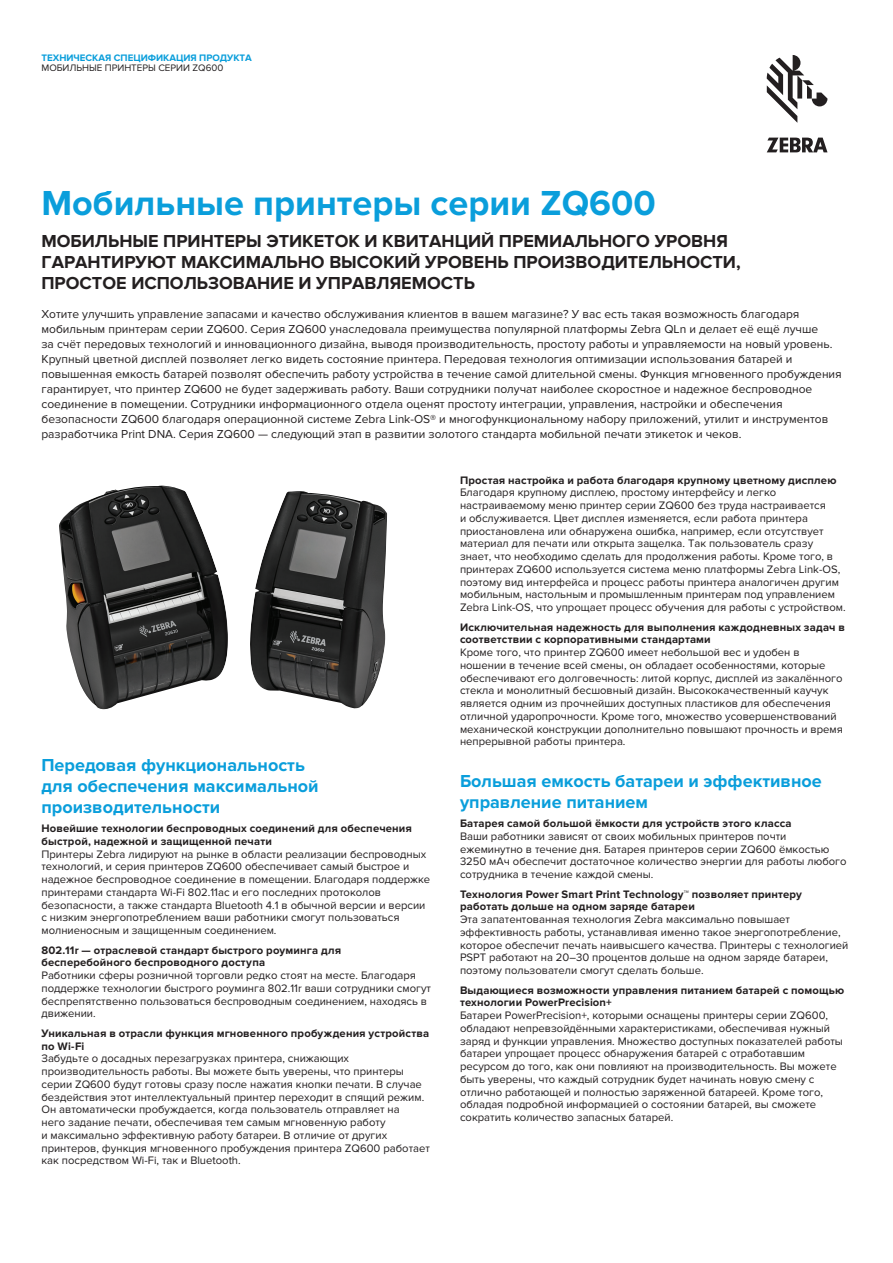
<style>
.page{position:relative;width:893px;height:1263px;background:#fff}
.page>*{position:absolute;margin:0;border:0;box-sizing:border-box;transform-origin:0 0}
.Heading-1-Cover{font:700 36px "Proxima Nova";color:#0a9edb}
.Subhead-1-Cover{font:700 18px/21px "Proxima Nova";color:#231f20}
.Heading-3{font:700 18px/21px "Proxima Nova";color:#0a9edb}
.Introduction-Cover{font:12px/15px "Proxima Nova";color:#231f20}
.Body{font:11.25px/12.8px "Proxima Nova";color:#231f20}
.Heading-4_no_space_a{font:700 11.25px/12.8px "Proxima Nova";letter-spacing:.015em;color:#231f20}
.Collateral_Type{font:700 9.75px "Proxima Nova";color:#0a9edb}
.t1{font:9.75px "Proxima Nova";color:#231f20}
</style>
<div class="page">
<img style="left:59px;top:486px;width:328px;height:223px">
<svg style="left:767px;top:55px;width:60px;height:68px"></svg>
<svg style="left:767px;top:138px;width:60px;height:14px"></svg>
<p class="Collateral_Type" style="left:41px;top:52px;width:212px">ТЕХНИЧЕСКАЯ СПЕЦИФИКАЦИЯ ПРОДУКТА</p>
<p class="t1" style="left:41px;top:62px;width:183px">МОБИЛЬНЫЕ ПРИНТЕРЫ СЕРИИ ZQ600</p>
<p class="Heading-1-Cover" style="left:41px;top:183px;width:616px">Мобильные принтеры серии ZQ600</p>
<p class="Subhead-1-Cover" style="left:41px;top:231px;width:701px">МОБИЛЬНЫЕ ПРИНТЕРЫ ЭТИКЕТОК И КВИТАНЦИЙ ПРЕМИАЛЬНОГО УРОВНЯ<br>ГАРАНТИРУЮТ МАКСИМАЛЬНО ВЫСОКИЙ УРОВЕНЬ ПРОИЗВОДИТЕЛЬНОСТИ,<br>ПРОСТОЕ ИСПОЛЬЗОВАНИЕ И УПРАВЛЯЕМОСТЬ</p>
<p class="Introduction-Cover" style="left:41px;top:306px;width:802px">Хотите улучшить управление запасами и качество обслуживания клиентов в вашем магазине? У вас есть такая возможность благодаря мобильным принтерам серии ZQ600. Серия ZQ600 унаследовала преимущества популярной платформы Zebra QLn и делает её ещё лучше<br>за счёт передовых технологий и инновационного дизайна, выводя производительность, простоту работы и управляемости на новый уровень.<br>Крупный цветной дисплей позволяет легко видеть состояние принтера. Передовая технология оптимизации использования батарей и повышенная емкость батарей позволят обеспечить работу устройства в течение самой длительной смены. Функция мгновенного пробуждения гарантирует, что принтер ZQ600 не будет задерживать работу. Ваши сотрудники получат наиболее скоростное и надежное беспроводное соединение в помещении. Сотрудники информационного отдела оценят простоту интеграции, управления, настройки и обеспечения безопасности ZQ600 благодаря операционной системе Zebra Link-OS® и многофункциональному набору приложений, утилит и инструментов разработчика Print DNA. Серия ZQ600 — следующий этап в развитии золотого стандарта мобильной печати этикеток и чеков.</p>
<p class="Heading-3" style="left:41px;top:754px;width:279px">Передовая функциональность для обеспечения максимальной производительности</p>
<p class="Heading-4_no_space_a" style="left:41px;top:822px;width:372px">Новейшие технологии беспроводных соединений для обеспечения быстрой, надежной и защищенной печати</p>
<p class="Body" style="left:41px;top:848px;width:390px">Принтеры Zebra лидируют на рынке в области реализации беспроводных технологий, и серия принтеров ZQ600 обеспечивает самый быстрое и надежное беспроводное соединение в помещении. Благодаря поддержке принтерами стандарта Wi-Fi 802.11ac и его последних протоколов безопасности, а также стандарта Bluetooth 4.1 в обычной версии и версии с низким энергопотреблением ваши работники смогут пользоваться молниеносным и защищенным соединением.</p>
<p class="Heading-4_no_space_a" style="left:41px;top:944px;width:301px">802.11r — отраслевой стандарт быстрого роуминга для бесперебойного беспроводного доступа</p>
<p class="Body" style="left:41px;top:969px;width:391px">Работники сферы розничной торговли редко стоят на месте. Благодаря поддержке технологии быстрого роуминга 802.11r ваши сотрудники смогут беспрепятственно пользоваться беспроводным соединением, находясь в движении.</p>
<p class="Heading-4_no_space_a" style="left:41px;top:1027px;width:389px">Уникальная в отрасли функция мгновенного пробуждения устройства по Wi-Fi</p>
<p class="Body" style="left:41px;top:1052px;width:390px">Забудьте о досадных перезагрузках принтера, снижающих производительность работы. Вы можете быть уверены, что принтеры серии ZQ600 будут готовы сразу после нажатия кнопки печати. В случае бездействия этот интеллектуальный принтер переходит в спящий режим.<br>Он автоматически пробуждается, когда пользователь отправляет на<br>него задание печати, обеспечивая тем самым мгновенную работу<br>и максимально эффективную работу батареи. В отличие от других принтеров, функция мгновенного пробуждения принтера ZQ600 работает как посредством Wi-Fi, так и Bluetooth.</p>
<p class="Heading-4_no_space_a" style="left:460px;top:474px;width:378px">Простая настройка и работа благодаря крупному цветному дисплею</p>
<p class="Body" style="left:460px;top:486px;width:387px">Благодаря крупному дисплею, простому интерфейсу и легко настраиваемому меню принтер серии ZQ600 без труда настраивается<br>и обслуживается. Цвет дисплея изменяется, если работа принтера приостановлена или обнаружена ошибка, например, если отсутствует материал для печати или открыта защелка. Так пользователь сразу знает, что необходимо сделать для продолжения работы. Кроме того, в принтерах ZQ600 используется система меню платформы Zebra Link-OS, поэтому вид интерфейса и процесс работы принтера аналогичен другим мобильным, настольным и промышленным принтерам под управлением Zebra Link-OS, что упрощает процесс обучения для работы с устройством.</p>
<p class="Heading-4_no_space_a" style="left:460px;top:621px;width:386px">Исключительная надежность для выполнения каждодневных задач в соответствии с корпоративными стандартами</p>
<p class="Body" style="left:460px;top:646px;width:384px">Кроме того, что принтер ZQ600 имеет небольшой вес и удобен в ношении в течение всей смены, он обладает особенностями, которые обеспечивают его долговечность: литой корпус, дисплей из закалённого стекла и монолитный бесшовный дизайн. Высококачественный каучук является одним из прочнейших доступных пластиков для обеспечения отличной ударопрочности. Кроме того, множество усовершенствований механической конструкции дополнительно повышают прочность и время непрерывной работы принтера.</p>
<p class="Heading-3" style="left:460px;top:771px;width:363px">Большая емкость батареи и эффективное управление питанием</p>
<p class="Heading-4_no_space_a" style="left:460px;top:817px;width:333px">Батарея самой большой ёмкости для устройств этого класса</p>
<p class="Body" style="left:460px;top:830px;width:388px">Ваши работники зависят от своих мобильных принтеров почти ежеминутно в течение дня. Батарея принтеров серии ZQ600 ёмкостью 3250 мАч обеспечит достаточное количество энергии для работы любого сотрудника в течение каждой смены.</p>
<p class="Heading-4_no_space_a" style="left:460px;top:888px;width:344px">Технология Power Smart Print Technology™ позволяет принтеру работать дольше на одном заряде батареи</p>
<p class="Body" style="left:460px;top:913px;width:390px">Эта запатентованная технология Zebra максимально повышает эффективность работы, устанавливая именно такое энергопотребление, которое обеспечит печать наивысшего качества. Принтеры с технологией PSPT работают на 20–30 процентов дольше на одном заряде батареи, поэтому пользователи смогут сделать больше.</p>
<p class="Heading-4_no_space_a" style="left:460px;top:984px;width:386px">Выдающиеся возможности управления питанием батарей с помощью технологии PowerPrecision+</p>
<p class="Body" style="left:460px;top:1009px;width:384px">Батареи PowerPrecision+, которыми оснащены принтеры серии ZQ600, обладают непревзойдёнными характеристиками, обеспечивая нужный заряд и функции управления. Множество доступных показателей работы батареи упрощает процесс обнаружения батарей с отработавшим ресурсом до того, как они повлияют на производительность. Вы можете быть уверены, что каждый сотрудник будет начинать новую смену с отлично работающей и полностью заряженной батареей. Кроме того, обладая подробной информацией о состоянии батарей, вы сможете сократить количество запасных батарей.</p>
</div>
